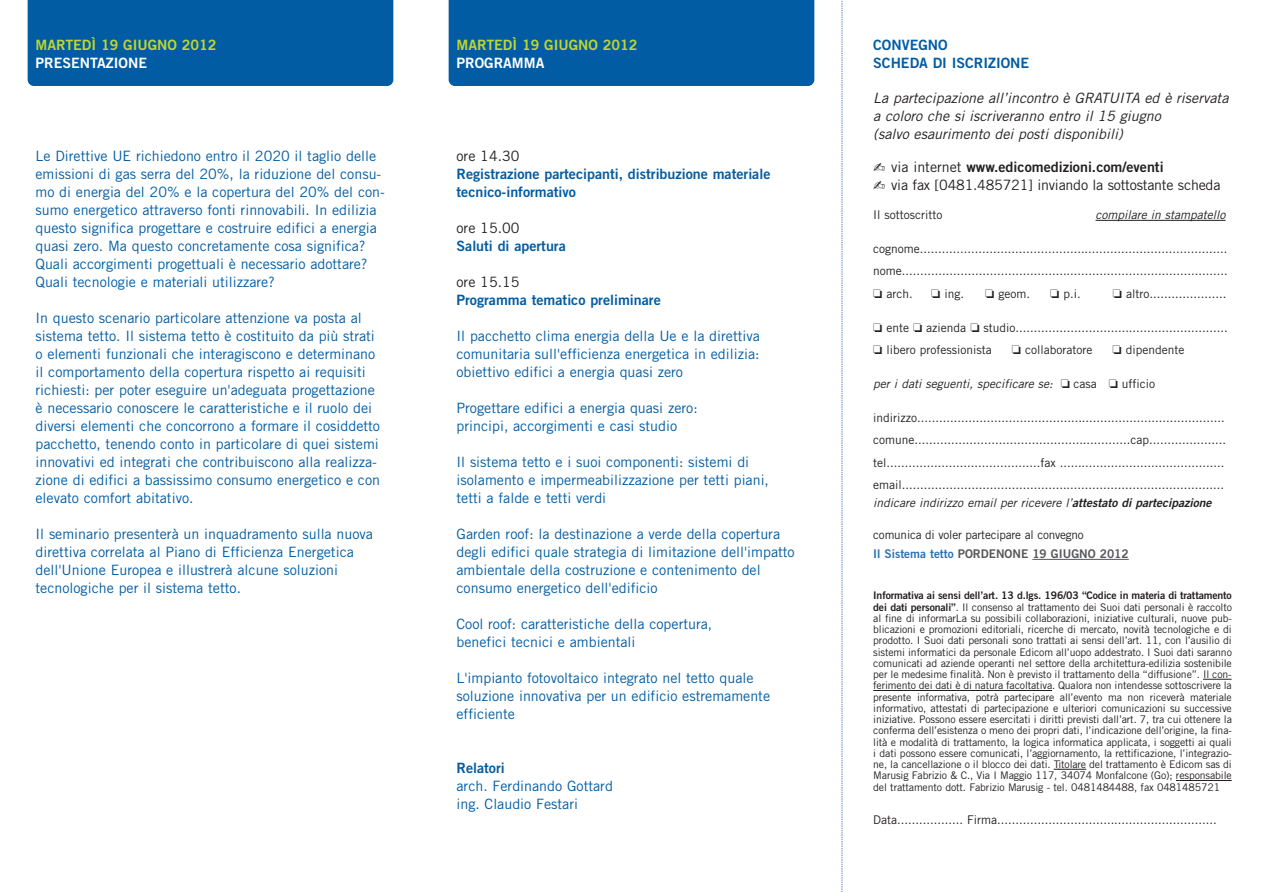
<style>
.page{position:relative;width:1263px;height:893px;background:#fff}
.page>*{position:absolute;margin:0;border:0;box-sizing:border-box;transform-origin:0 0}
.t1{font:14.25px/18px "Trade Gothic";color:#015ca3}
.t2{font:14.25px/18px "Trade Gothic Bold Two";color:#015ca3}
.t3{font:italic 14.25px/18px "Trade Gothic";color:#231f20}
.t4{font:14.25px "Trade Gothic";letter-spacing:-.015em;color:#231f20}
.t5{font:14.25px "Trade Gothic Bold Two";color:#231f20}
.t6{font:14.25px "Trade Gothic Bold Two";color:#bed630}
.t7{font:14.25px "Trade Gothic Bold Two";color:#fff}
.t8{font:12px/22.5px "Trade Gothic";color:#231f20}
.t9{font:italic 12px "Trade Gothic";color:#231f20}
.t10{font:12px "Trade Gothic Bold Two";color:#57585a}
.t11{font:10.5px/11.2px "Trade Gothic";letter-spacing:-.01em;color:#231f20;text-align:justify}
.t12{font:10.5px "Trade Gothic Bold Two";letter-spacing:-.01em;color:#231f20}
.s1{font-family:"Trade Gothic"}
.s2{font-style:normal}
.s3{font-family:"Trade Gothic Bold Two"}
.s4{color:#2971b2}
</style>
<div class="page">
<div style="left:449px;top:0;width:365px;height:86px;background:#015ca3"></div>
<svg style="left:842px;top:1px;width:1px;height:891px"></svg>
<div style="left:28px;top:0;width:365px;height:86px;background:#015ca3"></div>
<hr style="left:1095px;top:220px;width:46px;height:1px;background:#231f20">
<hr style="left:1141px;top:220px;width:84px;height:1px;background:#231f20">
<hr style="left:1032px;top:559px;width:97px;height:1px;background:#57585a">
<svg style="left:1203px;top:679px;width:28px;height:1px"></svg>
<hr style="left:873px;top:690px;width:179px;height:1px;background:#231f20">
<svg style="left:1054px;top:769px;width:32px;height:1px"></svg>
<hr style="left:1179px;top:780px;width:53px;height:1px;background:#231f20">
<p class="t6" style="left:36px;top:40px;width:183px">MARTEDÌ 19 GIUGNO 2012</p>
<p class="t7" style="left:36px;top:58px;width:113px">PRESENTAZIONE</p>
<p class="t1" style="left:36px;top:148px;width:351px">Le Direttive UE richiedono entro il 2020 il taglio delle emissioni di gas serra del 20%, la riduzione del consu&shy;mo di energia del 20% e la copertura del 20% del con&shy;sumo energetico attraverso fonti rinnovabili. In edilizia questo significa progettare e costruire edifici a energia quasi zero. Ma questo concretamente cosa significa?<br>Quali accorgimenti progettuali è necessario adottare?<br>Quali tecnologie e materiali utilizzare?</p>
<p class="t1" style="left:36px;top:310px;width:346px">In questo scenario particolare attenzione va posta al sistema tetto. Il sistema tetto è costituito da più strati o elementi funzionali che interagiscono e determinano il comportamento della copertura rispetto ai requisiti richiesti: per poter eseguire un'adeguata progettazione è necessario conoscere le caratteristiche e il ruolo dei diversi elementi che concorrono a formare il cosiddetto pacchetto, tenendo conto in particolare di quei sistemi innovativi ed integrati che contribuiscono alla realizza&shy;zione di edifici a bassissimo consumo energetico e con elevato comfort abitativo.</p>
<p class="t1" style="left:36px;top:526px;width:339px">Il seminario presenterà un inquadramento sulla nuova direttiva correlata al Piano di Efficienza Energetica dell'Unione Europea e illustrerà alcune soluzioni tecnologiche per il sistema tetto.</p>
<p class="t6" style="left:456px;top:40px;width:183px">MARTEDÌ 19 GIUGNO 2012</p>
<p class="t7" style="left:456px;top:58px;width:89px">PROGRAMMA</p>
<p class="t4" style="left:456px;top:150px;width:64px">ore 14.30</p>
<p class="t2" style="left:456px;top:166px;width:315px">Registrazione partecipanti, distribuzione materiale tecnico-informativo</p>
<p class="t4" style="left:456px;top:222px;width:64px">ore 15.00</p>
<p class="t2" style="left:456px;top:238px;width:111px">Saluti di apertura</p>
<p class="t4" style="left:456px;top:276px;width:64px">ore 15.15</p>
<p class="t2" style="left:456px;top:292px;width:206px">Programma tematico preliminare</p>
<p class="t1" style="left:456px;top:328px;width:305px;text-align:justify">Il pacchetto clima energia della Ue e la direttiva comunitaria sull'efficienza energetica in edilizia: obiettivo edifici a energia quasi zero</p>
<p class="t1" style="left:456px;top:400px;width:243px">Progettare edifici a energia quasi zero: principi, accorgimenti e casi studio</p>
<p class="t1" style="left:456px;top:454px;width:314px">Il sistema tetto e i suoi componenti: sistemi di isolamento e impermeabilizzazione per tetti piani, tetti a falde e tetti verdi</p>
<p class="t1" style="left:456px;top:526px;width:340px">Garden roof: la destinazione a verde della copertura degli edifici quale strategia di limitazione dell'impatto ambientale della costruzione e contenimento del consumo energetico dell'edificio</p>
<p class="t1" style="left:456px;top:616px;width:257px">Cool roof: caratteristiche della copertura, benefici tecnici e ambientali</p>
<p class="t1" style="left:456px;top:670px;width:315px">L'impianto fotovoltaico integrato nel tetto quale soluzione innovativa per un edificio estremamente efficiente</p>
<p class="t2" style="left:456px;top:760px;width:50px">Relatori</p>
<p class="t1" style="left:456px;top:778px;width:158px">arch. Ferdinando Gottard ing. Claudio Festari</p>
<p class="t2" style="left:873px;top:37px;width:157px">CONVEGNO<br>SCHEDA DI ISCRIZIONE</p>
<p class="t3" style="left:873px;top:90px;width:357px">La partecipazione all’incontro è GRATUITA ed è riservata a coloro che si iscriveranno entro il 15 giugno<br>(salvo esaurimento dei posti disponibili)</p>
<p class="t5" style="left:873px;top:161px;width:292px">✍ <span class="s1">via internet</span> www.edicomedizioni.com/eventi</p>
<p class="t4" style="left:873px;top:179px;width:349px">✍ via fax [0481.485721] inviando la sottostante scheda</p>
<p class="t8" style="left:873px;top:205px;width:71px">Il sottoscritto</p>
<p class="t9" style="left:1095px;top:210px;width:132px">compilare in stampatello</p>
<p class="t8" style="left:873px;top:238px;width:356px;text-align:justify">cognome.................................................................................... nome......................................................................................... ❏ arch.</p>
<p class="t8" style="left:931px;top:283px;width:34px">❏ ing.</p>
<p class="t8" style="left:985px;top:283px;width:46px">❏ geom.</p>
<p class="t8" style="left:1050px;top:283px;width:32px">❏ p.i.</p>
<p class="t8" style="left:1113px;top:283px;width:115px">❏ altro.....................</p>
<p class="t8" style="left:873px;top:317px;width:356px">❏ ente ❏ azienda ❏ studio.......................................................... ❏ libero professionista</p>
<p class="t8" style="left:1012px;top:340px;width:82px">❏ collaboratore</p>
<p class="t8" style="left:1112px;top:340px;width:73px">❏ dipendente</p>
<p class="t9" style="left:873px;top:379px;width:283px">per i dati seguenti, specificare se: ❏ <span class="s2">casa</span> ❏ <span class="s2">ufficio</span></p>
<p class="t8" style="left:873px;top:407px;width:354px">indirizzo.................................................................................... comune...........................................................cap..................... tel..........................................fax ............................................. email........................................................................................</p>
<p class="t9" style="left:873px;top:498px;width:340px">indicare indirizzo email per ricevere l’<span class="s3">attestato di partecipazione</span></p>
<p class="t8" style="left:873px;top:524px;width:212px">comunica di voler partecipare al convegno</p>
<p class="t10" style="left:873px;top:549px;width:257px"><span class="s4">Il Sistema tetto</span> PORDENONE 19 GIUGNO 2012</p>
<p class="t12" style="left:873px;top:592px;width:360px">Informativa ai sensi dell’art. 13 d.lgs. 196/03 “Codice in materia di trattamento</p>
<p class="t11" style="left:873px;top:602px;width:360px"><span class="s3">dei dati personali”</span>. Il consenso al trattamento dei Suoi dati personali è raccolto al fine di informarLa su possibili collaborazioni, iniziative culturali, nuove pub&shy;blicazioni e promozioni editoriali, ricerche di mercato, novità tecnologiche e di prodotto. I Suoi dati personali sono trattati ai sensi dell’art. 11, con l’ausilio di sistemi informatici da personale Edicom all’uopo addestrato. I Suoi dati saranno comunicati ad aziende operanti nel settore della architettura-edilizia sostenibile per le medesime finalità. Non è previsto il trattamento della “diffusione”. Il con&shy;ferimento dei dati è di natura facoltativa. Qualora non intendesse sottoscrivere la presente informativa, potrà partecipare all’evento ma non riceverà materiale informativo, attestati di partecipazione e ulteriori comunicazioni su successive iniziative. Possono essere esercitati i diritti previsti dall’art. 7, tra cui ottenere la conferma dell’esistenza o meno dei propri dati, l’indicazione dell’origine, la fina&shy;lità e modalità di trattamento, la logica informatica applicata, i soggetti ai quali i dati possono essere comunicati, l’aggiornamento, la rettificazione, l’integrazio&shy;ne, la cancellazione o il blocco dei dati. Titolare del trattamento è Edicom sas di Marusig Fabrizio &amp; C., Via I Maggio 117, 34074 Monfalcone (Go); responsabile del trattamento dott. Fabrizio Marusig - tel. 0481484488, fax 0481485721</p>
<p class="t8" style="left:873px;top:809px;width:345px">Data.................. Firma............................................................</p>
</div>
